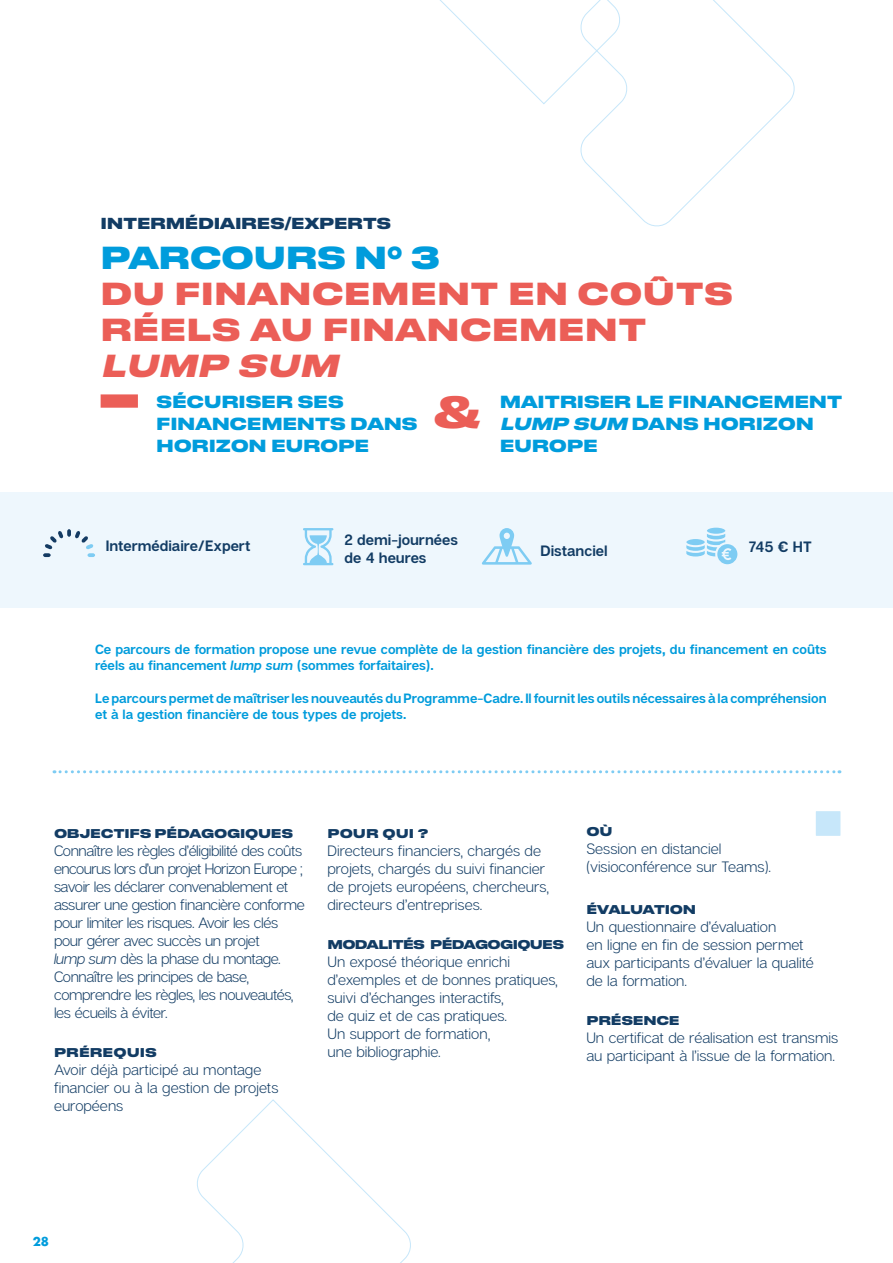
<style>
.page{position:relative;width:893px;height:1263px;background:#fff}
.page>*{position:absolute;margin:0;border:0;box-sizing:border-box;transform-origin:0 0}
.t1{font:800 42.45px "Druk Text Wide";color:#eb5e57}
.t2{font:800 30px/36px "Druk Text Wide";color:#eb5e57}
.t3{font:800 30px "Druk Text Wide";letter-spacing:-.025em;color:#009cdc}
.t4{font:italic 800 30px "Druk Text Wide";color:#eb5e57}
.t5{font:800 16.5px/21.9px "Druk Text Wide";letter-spacing:-.025em;color:#009cdc}
.t6{font:15px/18px "Articulat CF Text";color:#123c64}
.t7{font:15px/18px "Articulat CF Text";letter-spacing:-.025em;color:#123c64}
.t8{font:700 15px/18px "Articulat CF";color:#123c64}
.t9{font:800 15px "Druk Text Wide";letter-spacing:-.025em;color:#123c64}
.t10{font:700 13.5px/16.2px "Articulat CF";color:#009cdc}
.t11{font:800 12px "Druk Text Wide";letter-spacing:-.025em;color:#123c64}
.t12{font:800 12px "Druk Text Wide";letter-spacing:-.06em;color:#123c64}
.t13{font:800 12px "Druk Text Wide";color:#123c64}
.t14{font:700 12px "Futura";color:#009cdc}
.s1{font-style:italic}
</style>
<div class="page">
<svg style="left:580px;top:0;width:215px;height:227px"></svg>
<svg style="left:440px;top:0;width:183px;height:105px"></svg>
<svg style="left:197px;top:1099px;width:214px;height:164px"></svg>
<div style="left:0;top:493px;width:893px;height:115px;background:#eef7fd"></div>
<div style="left:101px;top:394px;width:37px;height:14px;background:#eb5e57"></div>
<svg style="left:43px;top:529px;width:52px;height:28px"></svg>
<svg style="left:303px;top:528px;width:30px;height:37px"></svg>
<div style="left:707px;top:528px;width:18px;height:6px;background:#7eccf3;border-radius:50%"></div>
<svg style="left:686px;top:534px;width:51px;height:30px"></svg>
<svg style="left:482px;top:528px;width:50px;height:37px"></svg>
<div style="left:816px;top:811px;width:24px;height:25px;background:#c7e7fa"></div>
<svg style="left:54px;top:770px;width:786px;height:3px"></svg>
<p class="t9" style="left:101px;top:210px;width:292px">INTERMÉDIAIRES/EXPERTS</p>
<h2 class="t3" style="left:101px;top:232px;width:341px">PARCOURS N° 3</h2>
<h2 class="t2" style="left:101px;top:273px;width:634px">DU FINANCEMENT EN COÛTS<br>RÉELS AU FINANCEMENT</h2>
<h2 class="t4" style="left:101px;top:340px;width:249px">LUMP SUM</h2>
<p class="t5" style="left:500px;top:389px;width:344px">MAITRISER LE FINANCEMENT<br><span class="s1">LUMP SUM</span> DANS HORIZON<br>EUROPE</p>
<p class="t5" style="left:156px;top:389px;width:263px">SÉCURISER SES<br>FINANCEMENTS DANS<br>HORIZON EUROPE</p>
<h1 class="t1" style="left:433px;top:375px;width:49px">&amp;</h1>
<p class="t8" style="left:106px;top:537px;width:146px">Intermédiaire/Expert</p>
<p class="t8" style="left:344px;top:531px;width:115px">2 demi-journées de 4 heures</p>
<p class="t8" style="left:540px;top:542px;width:69px">Distanciel</p>
<p class="t8" style="left:749px;top:538px;width:65px">745 € HT</p>
<p class="t10" style="left:95px;top:642px;width:733px">Ce parcours de formation propose une revue complète de la gestion financière des projets, du financement en coûts réels au financement <span class="s1">lump sum</span> (sommes forfaitaires).</p>
<p class="t10" style="left:95px;top:690px;width:733px">Le parcours permet de maîtriser les nouveautés du Programme-Cadre. Il fournit les outils nécessaires à la compréhension et à la gestion financière de tous types de projets.</p>
<p class="t11" style="left:54px;top:823px;width:241px">OBJECTIFS PÉDAGOGIQUES</p>
<p class="t7" style="left:54px;top:842px;width:252px">Connaître les règles d’éligibilité des coûts encourus lors d’un projet Horizon Europe ; savoir les déclarer convenablement et assurer une gestion financière conforme pour limiter les risques. Avoir les clés pour gérer avec succès un projet<br><span class="s1">lump sum</span> dès la phase du montage.<br>Connaître les principes de base, comprendre les règles, les nouveautés, les écueils à éviter.</p>
<p class="t13" style="left:54px;top:1042px;width:104px">PRÉREQUIS</p>
<p class="t6" style="left:54px;top:1061px;width:226px">Avoir déjà participé au montage financier ou à la gestion de projets européens</p>
<p class="t11" style="left:327px;top:823px;width:102px">POUR QUI ?</p>
<p class="t6" style="left:327px;top:842px;width:223px">Directeurs financiers, chargés de projets, chargés du suivi financier de projets européens, chercheurs, directeurs d’entreprises.</p>
<p class="t12" style="left:327px;top:934px;width:238px">MODALITÉS PÉDAGOGIQUES</p>
<p class="t6" style="left:327px;top:953px;width:232px">Un exposé théorique enrichi d’exemples et de bonnes pratiques, suivi d’échanges interactifs,<br>de quiz et de cas pratiques.<br>Un support de formation,<br>une bibliographie.</p>
<p class="t11" style="left:586px;top:820px;width:28px">OÙ</p>
<p class="t6" style="left:586px;top:840px;width:186px">Session en distanciel (visioconférence sur Teams).</p>
<p class="t11" style="left:586px;top:898px;width:111px">ÉVALUATION</p>
<p class="t6" style="left:586px;top:918px;width:229px">Un questionnaire d’évaluation<br>en ligne en fin de session permet aux participants d’évaluer la qualité de la formation.</p>
<p class="t11" style="left:586px;top:1009px;width:95px">PRÉSENCE</p>
<p class="t6" style="left:586px;top:1029px;width:253px">Un certificat de réalisation est transmis au participant à l’issue de la formation.</p>
<p class="t14" style="left:33px;top:1233px;width:18px">28</p>
</div>
